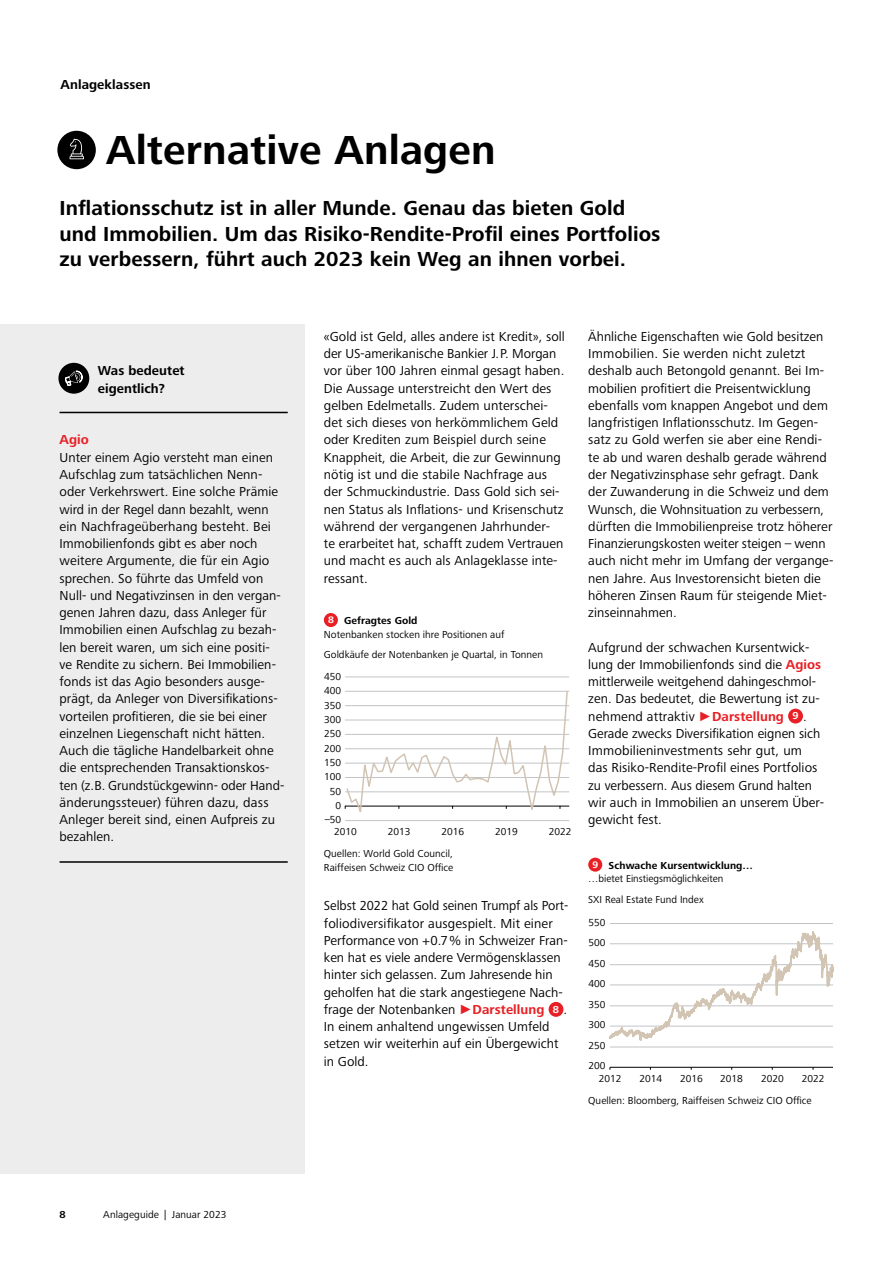
<style>
.page{position:relative;width:893px;height:1263px;background:#fff}
.page>*{position:absolute;margin:0;border:0;box-sizing:border-box;transform-origin:0 0}
.t1{font:700 42px "Frutiger Next LTW1 G";letter-spacing:.005em;color:#000}
.t2{font:700 21px/25.5px "Frutiger Next LTW1 G";letter-spacing:.005em;color:#000}
.t3{font:13.5px/17.2px "Frutiger Next LTW1 G";letter-spacing:.005em;color:#000}
.t4{font:700 13.5px/17.2px "Frutiger Next LTW1 G";letter-spacing:.005em;color:#000}
.t5{font:700 13.5px "Frutiger Next LTW1 G";color:#e82025}
.t6{font:10.5px/13.5px "Frutiger Next LTW1 G";letter-spacing:.005em;color:#000}
.t7{font:10.5px/14.2px "Frutiger Next Com";color:#020202;text-align:center}
.t8{font:700 10.5px "Frutiger Next LTW1 G";color:#000}
.s1{font-weight:700;font-size:9.9px;color:#fff}
.s2{font-weight:700}
.s3{font-family:"Arial";color:#e82025}
.s4{font-weight:700;color:#e82025}
.s5{font-weight:700;font-size:10.5px;color:#fff}
</style>
<div class="page">
<div style="left:549px;top:1002px;width:14px;height:15px;background:#e82025;border-radius:50%"></div>
<div style="left:57px;top:131px;width:39px;height:38px;background:#000;border-radius:50%"></div>
<svg style="left:70px;top:139px;width:14px;height:20px"></svg>
<div style="left:788px;top:709px;width:15px;height:14px;background:#e82025;border-radius:50%"></div>
<div style="left:588px;top:858px;width:14px;height:14px;background:#e82025;border-radius:50%"></div>
<hr style="left:610px;top:1047px;width:223px;height:1px;background:#c3c4c6">
<hr style="left:610px;top:923px;width:223px;height:1px;background:#c3c4c6">
<hr style="left:610px;top:1067px;width:223px;height:1px;background:#000">
<svg style="left:610px;top:931px;width:223px;height:110px"></svg>
<div style="left:324px;top:613px;width:14px;height:14px;background:#e82025;border-radius:50%"></div>
<hr style="left:345px;top:820px;width:224px;height:1px;background:#c3c4c6">
<hr style="left:345px;top:677px;width:224px;height:1px;background:#c3c4c6">
<svg style="left:345px;top:690px;width:224px;height:123px"></svg>
<div style="left:0;top:324px;width:305px;height:850px;background:#ededed"></div>
<div style="left:58px;top:363px;width:31px;height:31px;background:#000;border-radius:50%"></div>
<svg style="left:65px;top:371px;width:17px;height:15px"></svg>
<hr style="left:60px;top:412px;width:228px;height:1px;background:#000">
<hr style="left:60px;top:861px;width:228px;height:2px;background:#000">
<p class="t4" style="left:61px;top:77px;width:92px">Anlageklassen</p>
<h1 class="t1" style="left:106px;top:126px;width:391px">Alternative Anlagen</h1>
<h2 class="t2" style="left:60px;top:196px;width:603px">Inflationsschutz ist in aller Munde. Genau das bieten Gold und Immobilien. Um das Risiko-Rendite-Profil eines Portfolios zu verbessern, führt auch 2023 kein Weg an ihnen vorbei.</h2>
<p class="t4" style="left:98px;top:363px;width:88px">Was bedeutet eigentlich?</p>
<p class="t5" style="left:60px;top:432px;width:31px">Agio</p>
<p class="t3" style="left:60px;top:449px;width:224px">Unter einem Agio versteht man einen Aufschlag zum tatsächlichen Nenn&shy;oder Verkehrswert. Eine solche Prämie wird in der Regel dann bezahlt, wenn ein Nachfrageüberhang besteht. Bei Immobilienfonds gibt es aber noch weitere Argumente, die für ein Agio sprechen. So führte das Umfeld von Null- und Negativzinsen in den vergan&shy;genen Jahren dazu, dass Anleger für Immobilien einen Aufschlag zu bezah&shy;len bereit waren, um sich eine positi&shy;ve Rendite zu sichern. Bei Immobilien&shy;fonds ist das Agio besonders ausge&shy;prägt, da Anleger von Diversifikations&shy;vorteilen profitieren, die sie bei einer einzelnen Liegenschaft nicht hätten.<br>Auch die tägliche Handelbarkeit ohne die entsprechenden Transaktionskos&shy;ten (z.B. Grundstückgewinn- oder Hand-- änderungssteuer) führen dazu, dass Anleger bereit sind, einen Aufpreis zu bezahlen.</p>
<p class="t3" style="left:324px;top:328px;width:243px">«Gold ist Geld, alles andere ist Kredit», soll der US-amerikanische Bankier J.P. Morgan vor über 100 Jahren einmal gesagt haben.<br>Die Aussage unterstreicht den Wert des gelben Edelmetalls. Zudem unterschei&shy;det sich dieses von herkömmlichem Geld oder Krediten zum Beispiel durch seine Knappheit, die Arbeit, die zur Gewinnung nötig ist und die stabile Nachfrage aus der Schmuckindustrie. Dass Gold sich sei&shy;nen Status als Inflations- und Krisenschutz während der vergangenen Jahrhunder-<br>te erarbeitet hat, schafft zudem Vertrauen und macht es auch als Anlageklasse inte&shy;ressant.</p>
<p class="t6" style="left:324px;top:614px;width:182px;text-indent:4px"><span class="s1">8</span> <span class="s2">Gefragtes Gold<br></span>Notenbanken stocken ihre Positionen auf</p>
<p class="t6" style="left:324px;top:648px;width:221px">Goldkäufe der Notenbanken je Quartal, in Tonnen</p>
<p class="t7" style="left:324px;top:669px;width:19px">450</p>
<p class="t7" style="left:324px;top:684px;width:19px">400</p>
<p class="t7" style="left:324px;top:698px;width:19px">350</p>
<p class="t7" style="left:324px;top:727px;width:19px;text-align:left">250<br>200</p>
<p class="t7" style="left:324px;top:712px;width:19px">300</p>
<p class="t7" style="left:324px;top:755px;width:19px">150</p>
<p class="t7" style="left:336px;top:798px;width:7px">0</p>
<p class="t7" style="left:334px;top:825px;width:24px">2010</p>
<p class="t7" style="left:388px;top:825px;width:24px">2013</p>
<p class="t7" style="left:441px;top:825px;width:24px">2016</p>
<p class="t7" style="left:495px;top:825px;width:24px">2019</p>
<p class="t7" style="left:549px;top:825px;width:24px">2022</p>
<p class="t6" style="left:324px;top:847px;width:131px">Quellen: World Gold Council,<br>Raiffeisen Schweiz CIO Office</p>
<p class="t7" style="left:324px;top:770px;width:19px">100<br>50</p>
<p class="t7" style="left:325px;top:813px;width:18px">–50</p>
<p class="t3" style="left:324px;top:897px;width:245px">Selbst 2022 hat Gold seinen Trumpf als Port&shy;foliodiversifikator ausgespielt. Mit einer Performance von +0.7% in Schweizer Fran&shy;ken hat es viele andere Vermögensklassen hinter sich gelassen. Zum Jahresende hin geholfen hat die stark angestiegene Nach&shy;frage der Notenbanken <span class="s3">►</span><span class="s4">Darstellung</span> <span class="s5">8</span> .<br>In einem anhaltend ungewissen Umfeld setzen wir weiterhin auf ein Übergewicht in Gold.</p>
<p class="t3" style="left:588px;top:328px;width:247px">Ähnliche Eigenschaften wie Gold besitzen Immobilien. Sie werden nicht zuletzt deshalb auch Betongold genannt. Bei Im&shy;mobilien profitiert die Preisentwicklung ebenfalls vom knappen Angebot und dem langfristigen Inflationsschutz. Im Gegen&shy;satz zu Gold werfen sie aber eine Rendi&shy;te ab und waren deshalb gerade während der Negativzinsphase sehr gefragt. Dank der Zuwanderung in die Schweiz und dem Wunsch, die Wohnsituation zu verbessern, dürften die Immobilienpreise trotz höherer Finanzierungskosten weiter steigen – wenn auch nicht mehr im Umfang der vergange&shy;nen Jahre. Aus Investorensicht bieten die höheren Zinsen Raum für steigende Miet&shy;zinseinnahmen.</p>
<p class="t3" style="left:588px;top:639px;width:237px">Aufgrund der schwachen Kursentwick&shy;lung der Immobilienfonds sind die <span class="s4">Agios </span>mittlerweile weitgehend dahingeschmol&shy;zen. Das bedeutet, die Bewertung ist zu&shy;nehmend attraktiv <span class="s3">►</span><span class="s4">Darstellung</span> <span class="s5">9</span> .<br>Gerade zwecks Diversifikation eignen sich Immobilieninvestments sehr gut, um das Risiko-Rendite-Profil eines Portfolios zu verbessern. Aus diesem Grund halten wir auch in Immobilien an unserem Über&shy;gewicht fest.</p>
<p class="t6" style="left:588px;top:859px;width:166px;text-indent:4px"><span class="s1">9</span> <span class="s2">Schwache Kursentwicklung… </span>…bietet Einstiegsmöglichkeiten</p>
<p class="t6" style="left:588px;top:893px;width:117px">SXI Real Estate Fund Index</p>
<p class="t7" style="left:588px;top:915px;width:19px">550</p>
<p class="t7" style="left:588px;top:935px;width:19px">500</p>
<p class="t7" style="left:588px;top:956px;width:19px">450</p>
<p class="t7" style="left:588px;top:976px;width:19px">400</p>
<p class="t7" style="left:588px;top:997px;width:19px">350</p>
<p class="t7" style="left:588px;top:1018px;width:19px">300</p>
<p class="t7" style="left:588px;top:1038px;width:19px">250</p>
<p class="t7" style="left:588px;top:1059px;width:19px">200</p>
<p class="t7" style="left:599px;top:1072px;width:24px">2012</p>
<p class="t7" style="left:639px;top:1072px;width:24px">2014</p>
<p class="t7" style="left:680px;top:1072px;width:24px">2016</p>
<p class="t7" style="left:720px;top:1072px;width:24px">2018</p>
<p class="t7" style="left:761px;top:1072px;width:24px">2020</p>
<p class="t7" style="left:802px;top:1072px;width:24px">2022</p>
<p class="t6" style="left:588px;top:1094px;width:225px">Quellen: Bloomberg, Raiffeisen Schweiz CIO Office</p>
<p class="t8" style="left:60px;top:1209px;width:8px">8</p>
<p class="t6" style="left:103px;top:1208px;width:125px">Anlageguide | Januar 2023</p>
</div>
